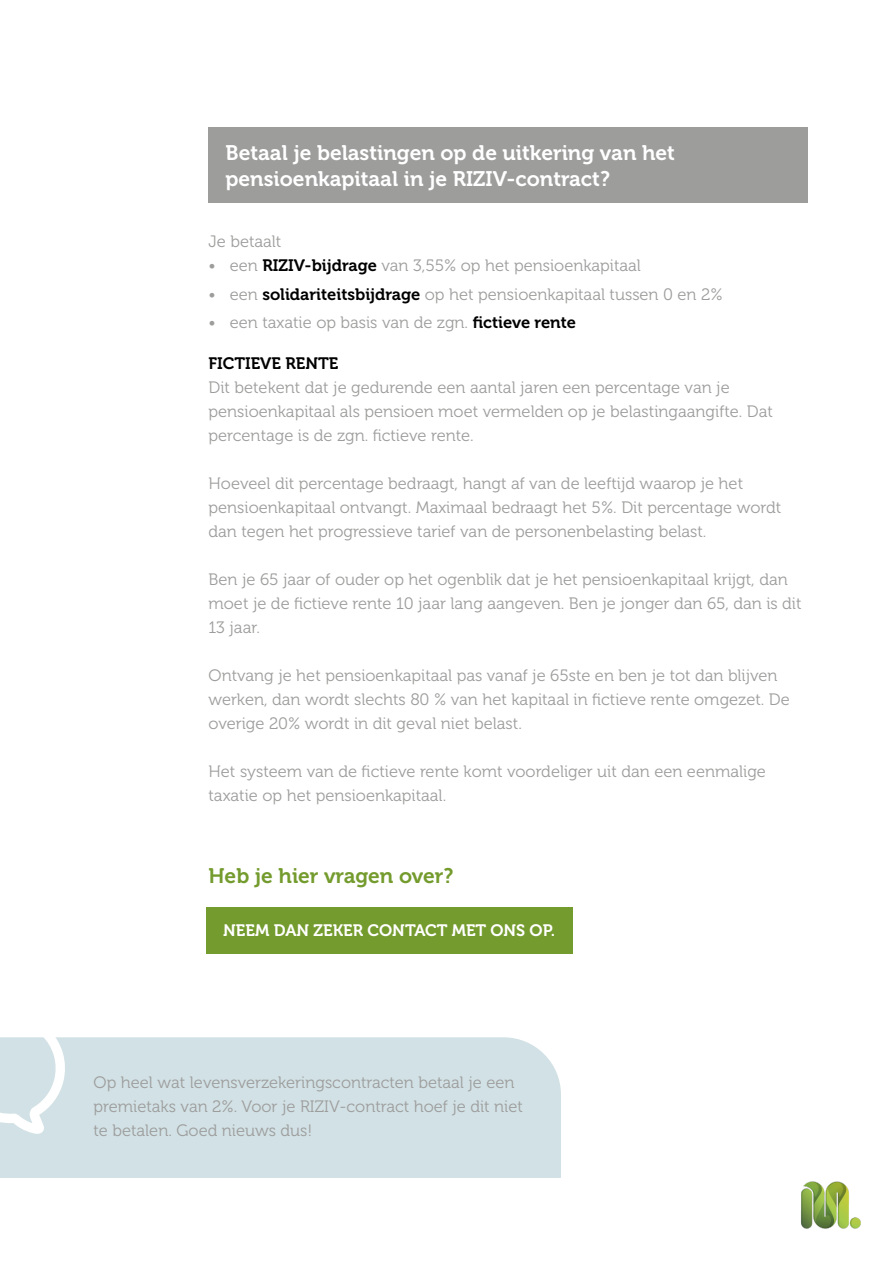
<style>
.page{position:relative;width:893px;height:1263px;background:#fff}
.page>*{position:absolute;margin:0;border:0;box-sizing:border-box;transform-origin:0 0}
.t1{font:21px/25.5px "Museo 700";color:#fff}
.t2{font:21px "Museo 700";color:#749b2d}
.t3{font:16.5px/24px "Museo 300";color:#9d9d9c}
.t4{font:16.5px "Museo 700";color:#fff}
.t5{font:16.5px "Museo 700";color:#000}
.s1{font-family:"Museo 700";color:#000}
</style>
<div class="page">
<img style="left:801px;top:1181px;width:60px;height:48px">
<div style="left:209px;top:128px;width:599px;height:75px;background:#9d9d9c"></div>
<div style="left:206px;top:907px;width:366px;height:46px;background:#749b2d"></div>
<div style="left:0;top:1037px;width:561px;height:141px;background:#d2e1e5"></div>
<svg style="left:0;top:1037px;width:66px;height:97px"></svg>
<p class="t1" style="left:226px;top:141px;width:451px">Betaal je belastingen op de uitkering van het pensioenkapitaal in je RIZIV-contract?</p>
<p class="t3" style="left:209px;top:230px;width:74px">Je betaalt</p>
<p class="t3" style="left:209px;top:254px;width:434px">• een <span class="s1">RIZIV-bijdrage</span> van 3,55% op het pensioenkapitaal</p>
<p class="t3" style="left:209px;top:282px;width:516px">• een <span class="s1">solidariteitsbijdrage</span> op het pensioenkapitaal tussen 0 en 2%</p>
<p class="t3" style="left:209px;top:310px;width:369px">• een taxatie op basis van de zgn. <span class="s1">fictieve rente</span></p>
<p class="t5" style="left:209px;top:354px;width:131px">FICTIEVE RENTE</p>
<p class="t3" style="left:209px;top:375px;width:566px">Dit betekent dat je gedurende een aantal jaren een percentage van je pensioenkapitaal als pensioen moet vermelden op je belastingaangifte. Dat percentage is de zgn. fictieve rente.</p>
<p class="t3" style="left:209px;top:471px;width:574px">Hoeveel dit percentage bedraagt, hangt af van de leeftijd waarop je het pensioenkapitaal ontvangt. Maximaal bedraagt het 5%. Dit percentage wordt dan tegen het progressieve tarief van de personenbelasting belast.</p>
<p class="t3" style="left:209px;top:568px;width:595px">Ben je 65 jaar of ouder op het ogenblik dat je het pensioenkapitaal krijgt, dan moet je de fictieve rente 10 jaar lang aangeven. Ben je jonger dan 65, dan is dit<br>13 jaar.</p>
<p class="t3" style="left:209px;top:664px;width:583px">Ontvang je het pensioenkapitaal pas vanaf je 65ste en ben je tot dan blijven werken, dan wordt slechts 80 % van het kapitaal in fictieve rente omgezet. De overige 20% wordt in dit geval niet belast.</p>
<p class="t3" style="left:209px;top:760px;width:559px">Het systeem van de fictieve rente komt voordeliger uit dan een eenmalige taxatie op het pensioenkapitaal.</p>
<p class="t2" style="left:209px;top:864px;width:246px">Heb je hier vragen over?</p>
<p class="t4" style="left:223px;top:921px;width:334px">NEEM DAN ZEKER CONTACT MET ONS OP.</p>
<p class="t3" style="left:94px;top:1070px;width:431px">Op heel wat levensverzekeringscontracten betaal je een premietaks van 2%. Voor je RIZIV-contract hoef je dit niet te betalen. Goed nieuws dus!</p>
</div>
